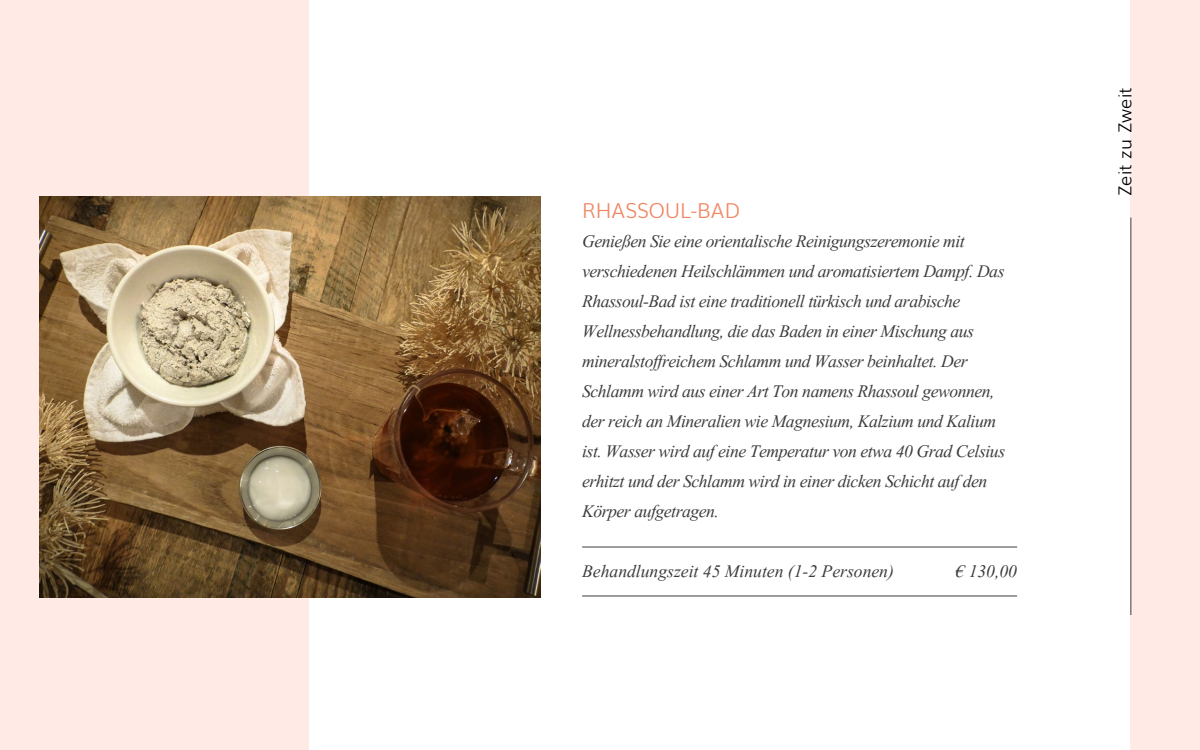
<style>
.page{position:relative;width:1200px;height:750px;background:#fff}
.page>*{position:absolute;margin:0;border:0;box-sizing:border-box;transform-origin:0 0}
.t1{font:italic 21.88px/30px "Aparajita";letter-spacing:-.02em;color:#3c3c3b}
.t2{font:italic 21.88px "Aparajita";color:#3c3c3b}
.t3{font:300 20.62px "Muli";color:#f18663}
.t4{font:300 18px "Muli";letter-spacing:.01em;color:#000}
</style>
<div class="page">
<div style="left:1131px;top:0;width:69px;height:750px;background:#ffeae5"></div>
<hr style="left:1130px;top:218px;width:1px;height:397px;background:#414141">
<hr style="left:582px;top:547px;width:435px;height:1px;background:#3c3c3b">
<hr style="left:582px;top:595px;width:435px;height:1px;background:#3c3c3b">
<div style="left:0;top:0;width:308px;height:750px;background:#ffeae5"></div>
<img style="left:39px;top:196px;width:501px;height:401px">
<p class="t3" style="left:582px;top:194px;width:159px">RHASSOUL-BAD</p>
<p class="t1" style="left:582px;top:227px;width:425px">Genießen Sie eine orientalische Reinigungszeremonie mit verschiedenen Heilschlämmen und aromatisiertem Dampf. Das Rhassoul-Bad ist eine traditionell türkisch und arabische Wellnessbehandlung, die das Baden in einer Mischung aus mineralstoffreichem Schlamm und Wasser beinhaltet. Der Schlamm wird aus einer Art Ton namens Rhassoul gewonnen, der reich an Mineralien wie Magnesium, Kalzium und Kalium ist. Wasser wird auf eine Temperatur von etwa 40 Grad Celsius erhitzt und der Schlamm wird in einer dicken Schicht auf den Körper aufgetragen.</p>
<p class="t2" style="left:582px;top:558px;width:313px">Behandlungszeit 45 Minuten (1-2 Personen)</p>
<p class="t1" style="left:956px;top:557px;width:63px">€ 130,00</p>
<p class="t4" style="left:1111px;top:196px;width:111px;rotate:-90deg">Zeit zu Zweit</p>
</div>
